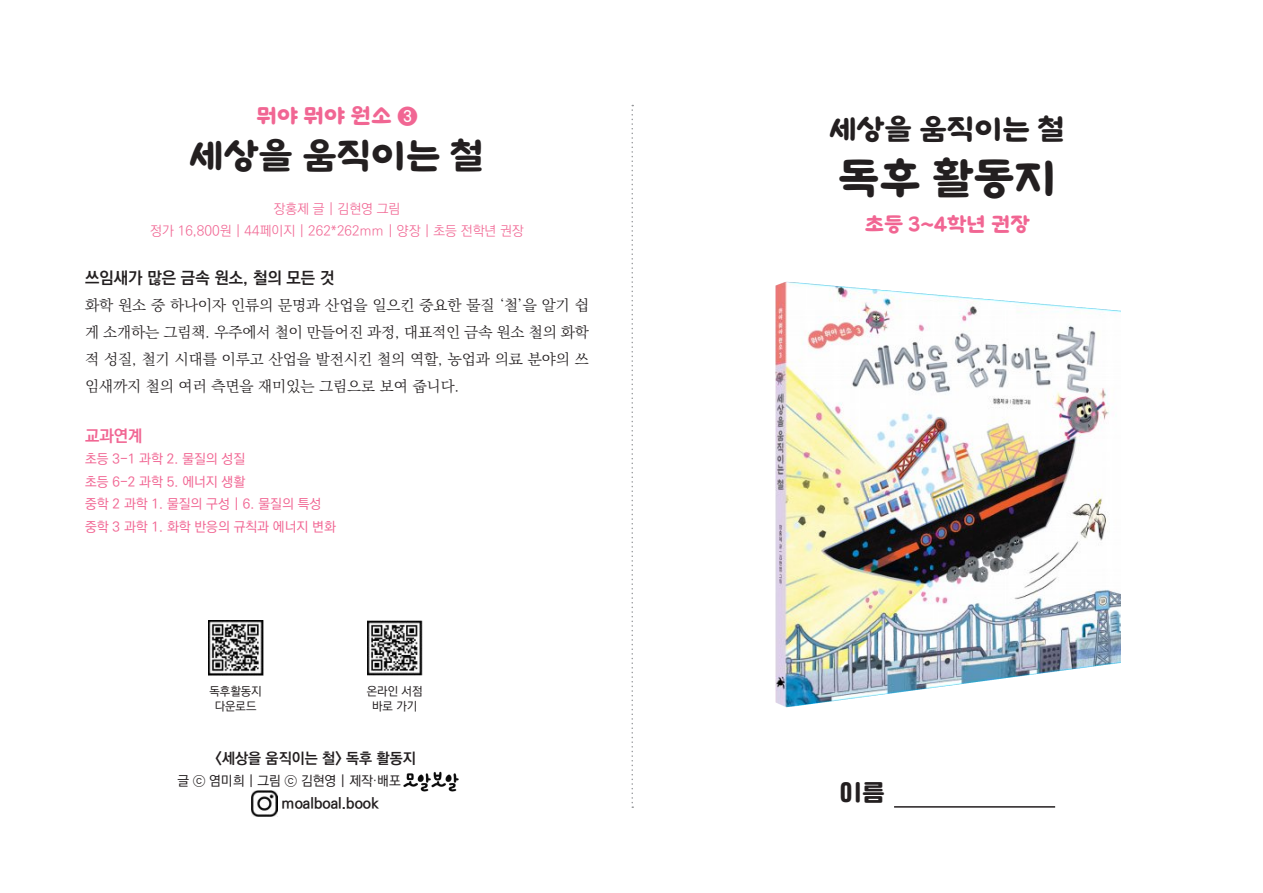
<style>
.page{position:relative;width:1263px;height:893px;background:#fff}
.page>*{position:absolute;margin:0;border:0;box-sizing:border-box;transform-origin:0 0}
.t1{font:45px "KCC Ganpan";color:#231f20}
.t2{font:37.5px "KCC Ganpan";color:#231f20}
.t3{font:30px "KCC Ganpan";color:#231f20}
.t4{font:24px "Cafe 24 Ssurround";color:#231f20}
.t5{font:22.5px "KCC Ganpan";color:#f16693}
.t6{font:21px "KCC Ganpan";color:#f16693}
.t7{font:700 16.5px "Ko Pub World Dotum";color:#231f20}
.t8{font:700 16.5px "Ko Pub World Dotum";color:#f16693}
.t9{font:15px/27px "Ko Pub World Batang PL";color:#231f20;text-align:justify}
.t10{font:700 15px "Ko Pub World Dotum";color:#231f20}
.t11{font:500 13.5px "Ko Pub World Dotum";color:#f16693}
.t12{font:300 13.5px "Ko Pub World Dotum";color:#f16693}
.t13{font:500 13.5px "Ko Pub World Dotum";color:#231f20}
.t14{font:500 12px "Ko Pub World Dotum";color:#231f20}
.s1{font-family:"Ko Pub World Dotum";font-weight:700}
</style>
<div class="page">
<img style="left:403px;top:771px;width:56px;height:21px">
<hr style="left:894px;top:806px;width:161px;height:2px;background:#231f20">
<img style="left:252px;top:791px;width:25px;height:25px">
<svg style="left:631px;top:105px;width:2px;height:703px"></svg>
<img style="left:208px;top:620px;width:55px;height:55px">
<img style="left:367px;top:621px;width:55px;height:54px">
<img style="left:775px;top:281px;width:345px;height:427px">
<p class="t5" style="left:256px;top:99px;width:163px">뭐야 뭐야 원소 <span class="s1">❸</span></p>
<p class="t2" style="left:190px;top:129px;width:296px">세상을 움직이는 철</p>
<p class="t12" style="left:274px;top:199px;width:128px">장홍제 글 | 김현영 그림</p>
<p class="t12" style="left:150px;top:222px;width:375px">정가 16,800원 | 44페이지 | 262*262mm | 양장 | 초등 전학년 권장</p>
<p class="t7" style="left:85px;top:266px;width:251px">쓰임새가 많은 금속 원소, 철의 모든 것</p>
<p class="t9" style="left:85px;top:292px;width:505px">화학 원소 중 하나이자 인류의 문명과 산업을 일으킨 중요한 물질 ‘철’을 알기 쉽 게 소개하는 그림책. 우주에서 철이 만들어진 과정, 대표적인 금속 원소 철의 화학 적 성질, 철기 시대를 이루고 산업을 발전시킨 철의 역할, 농업과 의료 분야의 쓰 임새까지 철의 여러 측면을 재미있는 그림으로 보여 줍니다.</p>
<p class="t8" style="left:85px;top:424px;width:59px">교과연계</p>
<p class="t11" style="left:85px;top:449px;width:162px">초등 3-1 과학 2. 물질의 성질</p>
<p class="t11" style="left:85px;top:472px;width:162px">초등 6-2 과학 5. 에너지 생활</p>
<p class="t11" style="left:85px;top:494px;width:238px">중학 2 과학 1. 물질의 구성 | 6. 물질의 특성</p>
<p class="t11" style="left:85px;top:517px;width:252px">중학 3 과학 1. 화학 반응의 규칙과 에너지 변화</p>
<p class="t14" style="left:209px;top:683px;width:54px">독후활동지</p>
<p class="t14" style="left:215px;top:697px;width:43px">다운로드</p>
<p class="t14" style="left:367px;top:683px;width:57px">온라인 서점</p>
<p class="t14" style="left:372px;top:697px;width:47px">바로 가기</p>
<p class="t10" style="left:216px;top:747px;width:202px">&lt;세상을 움직이는 철&gt; 독후 활동지</p>
<p class="t13" style="left:177px;top:772px;width:225px">글 ⓒ 염미희 | 그림 ⓒ 김현영 | 제작·배포</p>
<p class="t10" style="left:281px;top:792px;width:99px">moalboal.book</p>
<p class="t3" style="left:829px;top:107px;width:237px">세상을 움직이는 철</p>
<p class="t1" style="left:838px;top:146px;width:220px">독후 활동지</p>
<p class="t6" style="left:865px;top:209px;width:166px">초등 3~4학년 권장</p>
<p class="t4" style="left:839px;top:781px;width:47px">이름</p>
</div>
